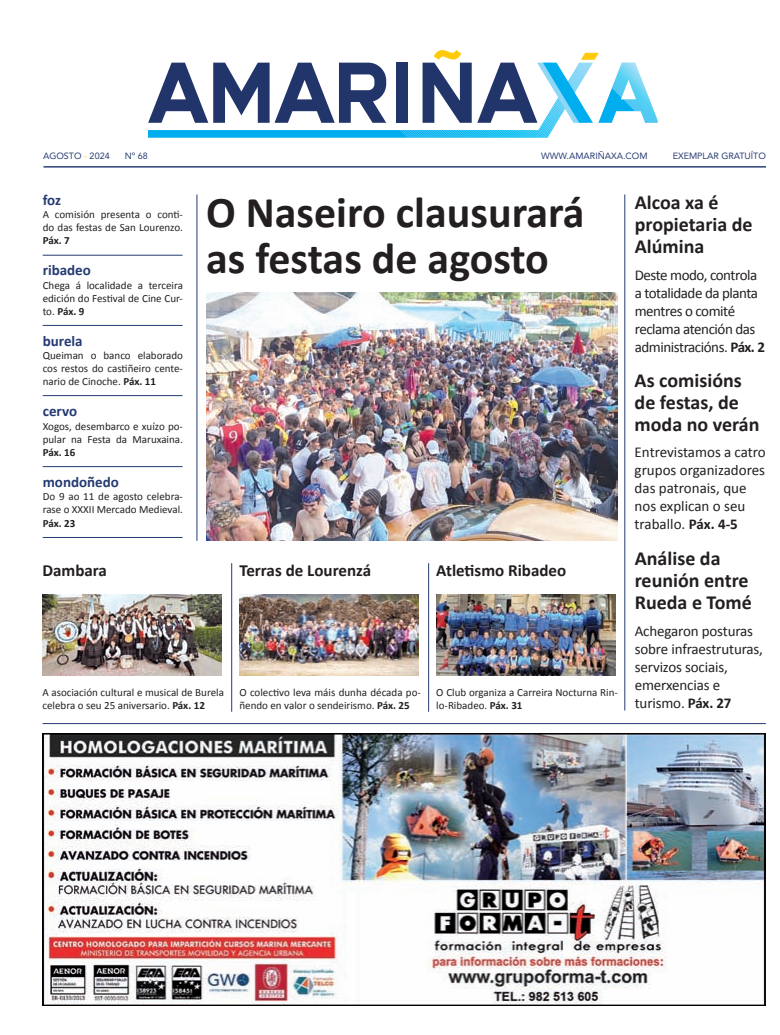
<style>
.page{position:relative;width:780px;height:1035px;background:#fff}
.page>*{position:absolute;margin:0;border:0;box-sizing:border-box;transform-origin:0 0}
.t1{font:700 44px/46px "Calibri";color:#231f20}
.t2{font:700 20px/22px "Calibri";color:#231f20}
.t3{font:700 17px "Calibri";color:#231f20}
.t4{font:15px/18px "Calibri";letter-spacing:-.01em;color:#231f20}
.t5{font:15px/18px "Calibri";letter-spacing:-.03em;color:#231f20}
.t6{font:700 15px "Calibri";color:#253b73}
.t7{font:11px/13.2px "Calibri";color:#231f20}
.t8{font:700 11px "Calibri";letter-spacing:-.01em;color:#231f20}
.t9{font:9px "Avenir LT Std";color:#253b73}
.s1{color:#fece08}
.s2{font-weight:700}
</style>
<div class="page">
<svg style="left:148px;top:50px;width:509px;height:88px"></svg>
<hr style="left:44px;top:166px;width:721px;height:1px;background:#253b73">
<hr style="left:43px;top:723px;width:722px;height:1px;background:#253b73">
<img style="left:43px;top:594px;width:179px;height:82px">
<img style="left:436px;top:594px;width:179px;height:82px">
<img style="left:239px;top:594px;width:179px;height:82px">
<hr style="left:231px;top:563px;width:1px;height:149px;background:#253b73">
<hr style="left:428px;top:563px;width:1px;height:149px;background:#253b73">
<hr style="left:43px;top:255px;width:139px;height:1px;background:#253b73">
<hr style="left:43px;top:325px;width:139px;height:1px;background:#253b73">
<hr style="left:43px;top:395px;width:139px;height:1px;background:#253b73">
<hr style="left:43px;top:466px;width:139px;height:1px;background:#253b73">
<hr style="left:43px;top:537px;width:139px;height:1px;background:#253b73">
<img style="left:206px;top:292px;width:411px;height:249px">
<hr style="left:624px;top:194px;width:1px;height:516px;background:#253b73">
<hr style="left:196px;top:194px;width:1px;height:347px;background:#253b73">
<img style="left:43px;top:733px;width:722px;height:272px">
<p class="t9" style="left:43px;top:151px;width:68px">AGOSTO <span class="s1">-</span> 2024</p>
<p class="t9" style="left:125px;top:151px;width:24px">Nº 68</p>
<p class="t9" style="left:541px;top:151px;width:108px">WWW.AMARIÑAXA.COM</p>
<p class="t9" style="left:672px;top:151px;width:95px">EXEMPLAR GRATUÍTO</p>
<h3 class="t6" style="left:43px;top:190px;width:20px">foz</h3>
<p class="t7" style="left:43px;top:207px;width:142px">A comisión presenta o conti&shy;do das festas de San Lourenzo.</p>
<p class="t8" style="left:43px;top:234px;width:29px">Páx. 7</p>
<h3 class="t6" style="left:43px;top:261px;width:50px">ribadeo</h3>
<p class="t7" style="left:43px;top:278px;width:142px;text-align:justify">Chega á localidade a terceira edición do Festival de Cine Cur&shy;to. <span class="s2">Páx. 9</span></p>
<h3 class="t6" style="left:43px;top:331px;width:41px">burela</h3>
<p class="t7" style="left:43px;top:348px;width:142px;text-align:justify">Queiman o banco elaborado cos restos do castiñeiro cente&shy;nario de Cinoche. <span class="s2">Páx. 11</span></p>
<h3 class="t6" style="left:43px;top:402px;width:36px">cervo</h3>
<p class="t7" style="left:43px;top:419px;width:142px">Xogos, desembarco e xuízo po&shy;pular na Festa da Maruxaina.</p>
<p class="t8" style="left:43px;top:445px;width:34px">Páx. 16</p>
<h3 class="t6" style="left:43px;top:472px;width:78px">mondoñedo</h3>
<p class="t7" style="left:43px;top:489px;width:142px">Do 9 ao 11 de agosto celebra&shy;rase o XXXII Mercado Medieval.</p>
<p class="t8" style="left:43px;top:516px;width:34px">Páx. 23</p>
<h3 class="t3" style="left:42px;top:560px;width:66px">Dambara</h3>
<h1 class="t1" style="left:206px;top:188px;width:380px">O Naseiro clausurará as festas de agosto</h1>
<h3 class="t3" style="left:239px;top:560px;width:133px">Terras de Lourenzá</h3>
<h3 class="t3" style="left:436px;top:560px;width:131px">Atletismo Ribadeo</h3>
<p class="t7" style="left:42px;top:685px;width:183px">A asociación cultural e musical de Burela celebra o seu 25 aniversario. <span class="s2">Páx. 12</span></p>
<p class="t7" style="left:239px;top:685px;width:183px">O colectivo leva máis dunha década po&shy;ñendo en valor o sendeirismo. <span class="s2">Páx. 25</span></p>
<p class="t7" style="left:436px;top:685px;width:183px">O Club organiza a Carreira Nocturna Rin&shy;lo-Ribadeo. <span class="s2">Páx. 31</span></p>
<h2 class="t2" style="left:634px;top:191px;width:119px">Alcoa xa é propietaria de<br>Alúmina</h2>
<h3 class="t5" style="left:634px;top:265px;width:132px">Deste modo, controla a totalidade da planta mentres o comité reclama atención das administracións. <span class="s2">Páx. 2</span></h3>
<h2 class="t2" style="left:634px;top:369px;width:126px">As comisións de festas, de moda no verán</h2>
<h3 class="t4" style="left:634px;top:443px;width:133px">Entrevistamos a catro grupos organizadores das patronais, que nos explican o seu traballo. <span class="s2">Páx. 4-5</span></h3>
<h2 class="t2" style="left:634px;top:546px;width:119px">Análise da reunión entre<br>Rueda e Tomé</h2>
<h3 class="t4" style="left:634px;top:621px;width:130px">Achegaron posturas sobre infraestruturas, servizos sociais, emerxencias e turismo. <span class="s2">Páx. 27</span></h3>
</div>
